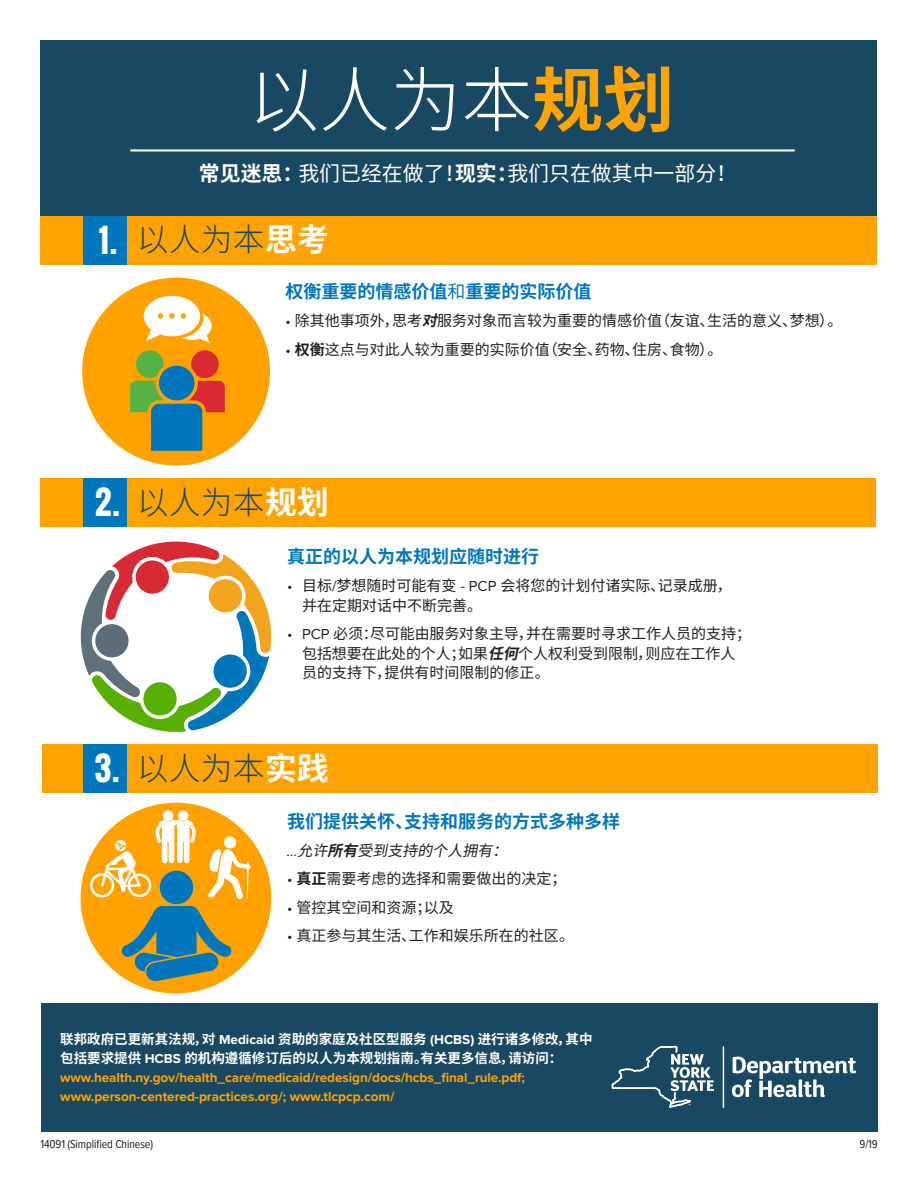
<style>
.page{position:relative;width:918px;height:1188px;background:#fff}
.page>*{position:absolute;margin:0;border:0;box-sizing:border-box;transform-origin:0 0}
.t1{font:300 71.1px "Noto Sans CJ Ksc";color:#fff}
.t2{font:300 31.8px "Noto Sans CJ Ksc";letter-spacing:.01em;color:#194962}
.t3{font:700 31.8px "Oswald";color:#fff}
.t4{font:20.85px "Noto Sans CJ Ksc";color:#fff}
.t5{font:700 18px "Noto Sans CJ Ksc";color:#0077bd}
.t6{font:15px/19.5px "Noto Sans CJ Ksc";color:#231f20}
.t7{font:italic 15px "Noto Sans CJ Ksc";color:#231f20}
.t8{font:700 13.5px/19px "Proxima Nova";letter-spacing:-.005em;color:#ffa300}
.t9{font:12px "Proxima Nova Cond";letter-spacing:-.01em;color:#231f20}
.s1{font-weight:700;color:#ffa300}
.s2{font-weight:700}
.s3{font-weight:700;color:#fff}
.s4{font-weight:400}
.s5{font-family:"Proxima Nova"}
.s6{font-weight:700;font-style:italic}
.s7{font-family:"Noto Sans CJ Ksc";color:#fff}
.s8{color:#fff}
</style>
<div class="page">
<div style="left:40px;top:40px;width:838px;height:176px;background:#194962"></div>
<div style="left:41px;top:1004px;width:837px;height:128px;background:#194962"></div>
<div style="left:40px;top:216px;width:838px;height:48px;background:#ffa300"></div>
<div style="left:83px;top:216px;width:43px;height:48px;background:#0077bd"></div>
<div style="left:40px;top:478px;width:836px;height:48px;background:#ffa300"></div>
<div style="left:83px;top:478px;width:43px;height:48px;background:#0077bd"></div>
<div style="left:42px;top:744px;width:836px;height:48px;background:#ffa300"></div>
<div style="left:83px;top:744px;width:43px;height:48px;background:#0077bd"></div>
<svg style="left:732px;top:1057px;width:124px;height:40px"></svg>
<hr style="left:723px;top:1046px;width:1px;height:62px;background:#fff">
<svg style="left:612px;top:1046px;width:102px;height:62px"></svg>
<hr style="left:130px;top:149px;width:665px;height:2px;background:#fff">
<svg style="left:81px;top:541px;width:191px;height:191px"></svg>
<div style="left:95px;top:624px;width:34px;height:33px;background:#5c6d77;border-radius:50%"></div>
<div style="left:81px;top:803px;width:190px;height:190px;background:#ffa200;border-radius:50%"></div>
<div style="left:160px;top:871px;width:33px;height:33px;background:#0077bd;border-radius:50%"></div>
<svg style="left:121px;top:906px;width:111px;height:76px"></svg>
<svg style="left:208px;top:836px;width:43px;height:63px"></svg>
<svg style="left:90px;top:810px;width:106px;height:87px"></svg>
<div style="left:82px;top:278px;width:188px;height:187px;background:#ffa200;border-radius:50%"></div>
<svg style="left:130px;top:350px;width:95px;height:101px"></svg>
<div style="left:159px;top:366px;width:35px;height:34px;background:#0077bd;border-radius:50%"></div>
<svg style="left:144px;top:296px;width:68px;height:47px"></svg>
<p class="t1" style="left:248px;top:60px;width:428px">以人为本<span class="s1">规划</span></p>
<p class="t4" style="left:199px;top:161px;width:540px"><span class="s2">常见迷思：</span>我们已经在做了！<span class="s2">现实：</span>我们只在做其中一部分！</p>
<p class="t3" style="left:99px;top:216px;width:20px">1.</p>
<p class="t2" style="left:137px;top:222px;width:194px">以人为本<span class="s3">思考</span></p>
<p class="t5" style="left:285px;top:281px;width:307px">权衡重要的情感价值<span class="s4">和</span>重要的实际价值</p>
<p class="t6" style="left:285px;top:311px;width:558px"><span class="s5">•</span> 除其他事项外，思考<span class="s6">对</span>服务对象而言较为重要的情感价值（友谊、生活的意义、梦想）。</p>
<p class="t6" style="left:285px;top:340px;width:438px"><span class="s5">•</span> <span class="s2">权衡</span>这点与对此人较为重要的实际价值（安全、药物、住房、食物）。</p>
<p class="t3" style="left:95px;top:479px;width:26px">2.</p>
<p class="t2" style="left:137px;top:484px;width:194px">以人为本<span class="s3">规划</span></p>
<p class="t5" style="left:287px;top:546px;width:254px">真正的以人为本规划应随时进行</p>
<p class="t6" style="left:302px;top:576px;width:431px;text-indent:-15px"><span class="s5">•</span> 目标<span class="s5">/</span>梦想随时可能有变 <span class="s5">- PCP</span> 会将您的计划付诸实际、记录成册，并在定期对话中不断完善。</p>
<p class="t6" style="left:302px;top:624px;width:451px;text-indent:-15px"><span class="s5">• PCP</span> 必须：尽可能由服务对象主导，并在需要时寻求工作人员的支持；包括想要在此处的个人；如果<span class="s6">任何</span>个人权利受到限制，则应在工作人员的支持下，提供有时间限制的修正。</p>
<p class="t3" style="left:94px;top:745px;width:27px">3.</p>
<p class="t2" style="left:137px;top:750px;width:194px">以人为本<span class="s3">实践</span></p>
<p class="t5" style="left:287px;top:811px;width:335px">我们提供关怀、支持和服务的方式多种多样</p>
<p class="t7" style="left:287px;top:842px;width:229px"><span class="s5">…</span> 允许<span class="s2">所有</span>受到支持的个人拥有：</p>
<p class="t6" style="left:287px;top:869px;width:281px"><span class="s5">•</span> <span class="s2">真正</span>需要考虑的选择和需要做出的决定；</p>
<p class="t6" style="left:287px;top:898px;width:168px"><span class="s5">•</span> 管控其空间和资源；以及</p>
<p class="t6" style="left:287px;top:926px;width:288px"><span class="s5">•</span> 真正参与其生活、工作和娱乐所在的社区。</p>
<p class="t8" style="left:60px;top:1029px;width:534px"><span class="s7">联邦政府已更新其法规，对</span> <span class="s8">Medicaid</span> <span class="s7">资助的家庭及社区型服务</span> <span class="s8">(HCBS)</span> <span class="s7">进行诸多修改，其中包括要求提供</span> <span class="s8">HCBS</span> <span class="s7">的机构遵循修订后的以人为本规划指南。有关更多信息，请访问：</span>www.health.ny.gov/health_care/medicaid/redesign/docs/hcbs_final_rule.pdf; www.person-centered-practices.org/; www.tlcpcp.com/</p>
<p class="t9" style="left:40px;top:1135px;width:114px">14091 (Simplified Chinese)</p>
<p class="t9" style="left:860px;top:1135px;width:20px">9/19</p>
</div>
